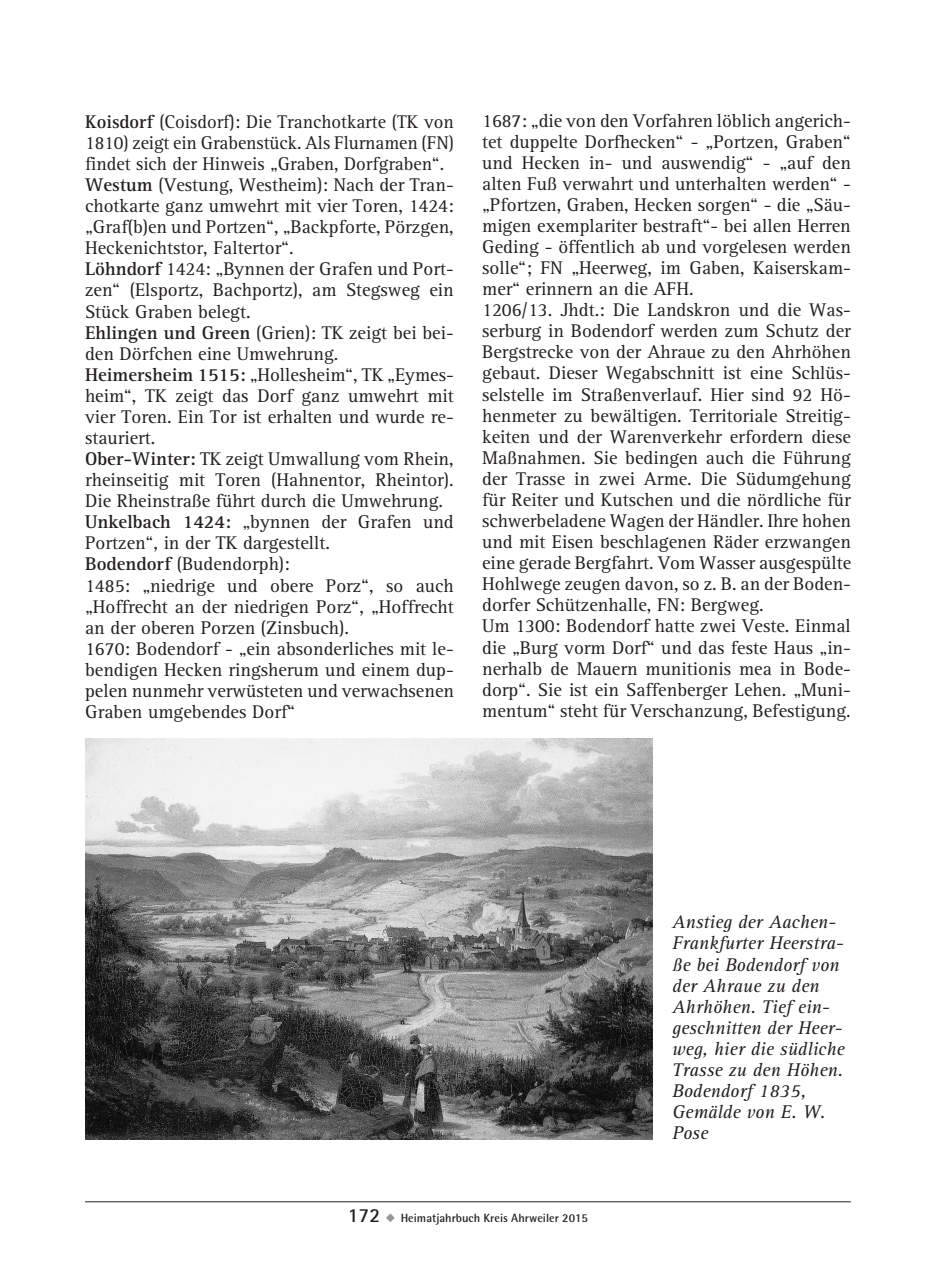
<style>
.page{position:relative;width:936px;height:1276px;background:#fff}
.page>*{position:absolute;margin:0;border:0;box-sizing:border-box;transform-origin:0 0}
.t1{font:19px/21px "AT Rotis Serif";color:#231f20}
.t2{font:italic 19px/21px "AT Rotis Serif";color:#231f20}
.t3{font:700 12px "Rotis Semi Sans";color:#231f20}
.s1{font-weight:700}
.s2{font-family:"Rotis Sans Serif";font-size:20px}
.s3{color:#939598}
</style>
<div class="page">
<hr style="left:85px;top:1201px;width:765px;height:1px;background:#231f20">
<img style="left:85px;top:738px;width:567px;height:401px">
<p class="t1" style="left:85px;top:112px;width:370px"><span class="s1">Koisdorf</span> (Coisdorf): Die Tranchotkarte (TK von 1810) zeigt ein Grabenstück. Als Flurnamen (FN) findet sich der Hinweis „Graben, Dorfgraben“.<br><span class="s1">Westum</span> (Vestung, Westheim): Nach der Tran&shy;chotkarte ganz umwehrt mit vier Toren, 1424: „Graf(b)en und Portzen“, „Backpforte, Pörzgen, Heckenichtstor, Faltertor“.<br><span class="s1">Löhndorf</span> 1424: „Bynnen der Grafen und Port&shy;zen“ (Elsportz, Bachportz), am Stegsweg ein Stück Graben belegt.<br><span class="s1">Ehlingen und Green</span> (Grien): TK zeigt bei bei&shy;den Dörfchen eine Umwehrung.<br><span class="s1">Heimersheim 1515:</span> „Hollesheim“, TK „Eymes&shy;heim“, TK zeigt das Dorf ganz umwehrt mit vier Toren. Ein Tor ist erhalten und wurde re&shy;stauriert.<br><span class="s1">Ober-Winter:</span> TK zeigt Umwallung vom Rhein, rheinseitig mit Toren (Hahnentor, Rheintor).<br>Die Rheinstraße führt durch die Umwehrung.<br><span class="s1">Unkelbach 1424:</span> „bynnen der Grafen und Portzen“, in der TK dargestellt.<br><span class="s1">Bodendorf</span> (Budendorph):<br>1485: „niedrige und obere Porz“, so auch „Hoffrecht an der niedrigen Porz“, „Hoffrecht an der oberen Porzen (Zinsbuch).<br>1670: Bodendorf - „ein absonderliches mit le&shy;bendigen Hecken ringsherum und einem dup&shy;pelen nunmehr verwüsteten und verwachsenen Graben umgebendes Dorf“</p>
<p class="t1" style="left:482px;top:110px;width:370px">1687: „die von den Vorfahren löblich angerich&shy;tet duppelte Dorfhecken“ - „Portzen, Graben“ und Hecken in- und auswendig“ - „auf den alten Fuß verwahrt und unterhalten werden“ - „Pfortzen, Graben, Hecken sorgen“ - die „Säu&shy;migen exemplariter bestraft“- bei allen Herren Geding - öffentlich ab und vorgelesen werden solle“; FN „Heerweg, im Gaben, Kaiserskam&shy;mer“ erinnern an die AFH.<br>1206/13. Jhdt.: Die Landskron und die Was&shy;serburg in Bodendorf werden zum Schutz der Bergstrecke von der Ahraue zu den Ahrhöhen gebaut. Dieser Wegabschnitt ist eine Schlüs&shy;selstelle im Straßenverlauf. Hier sind 92 Hö&shy;henmeter zu bewältigen. Territoriale Streitig&shy;keiten und der Warenverkehr erfordern diese Maßnahmen. Sie bedingen auch die Führung der Trasse in zwei Arme. Die Südumgehung für Reiter und Kutschen und die nördliche für schwerbeladene Wagen der Händler. Ihre hohen und mit Eisen beschlagenen Räder erzwangen eine gerade Bergfahrt. Vom Wasser ausgespülte Hohlwege zeugen davon, so z. B. an der Boden&shy;dorfer Schützenhalle, FN: Bergweg.<br>Um 1300: Bodendorf hatte zwei Veste. Einmal die „Burg vorm Dorf“ und das feste Haus „in&shy;nerhalb de Mauern munitionis mea in Bode&shy;dorp“. Sie ist ein Saffenberger Lehen. „Muni&shy;mentum“ steht für Verschanzung, Befestigung.</p>
<p class="t3" style="left:348px;top:1210px;width:242px"><span class="s2">172</span> <span class="s3">◆</span> Heimatjahrbuch Kreis Ahrweiler 2015</p>
<p class="t2" style="left:672px;top:912px;width:174px">Anstieg der Aachen-<br>Frankfurter Heerstra&shy;ße bei Bodendorf von der Ahraue zu den<br>Ahrhöhen. Tief ein&shy;geschnitten der Heer&shy;weg, hier die südliche<br>Trasse zu den Höhen.<br>Bodendorf 1835,<br>Gemälde von E. W.<br>Pose</p>
</div>
